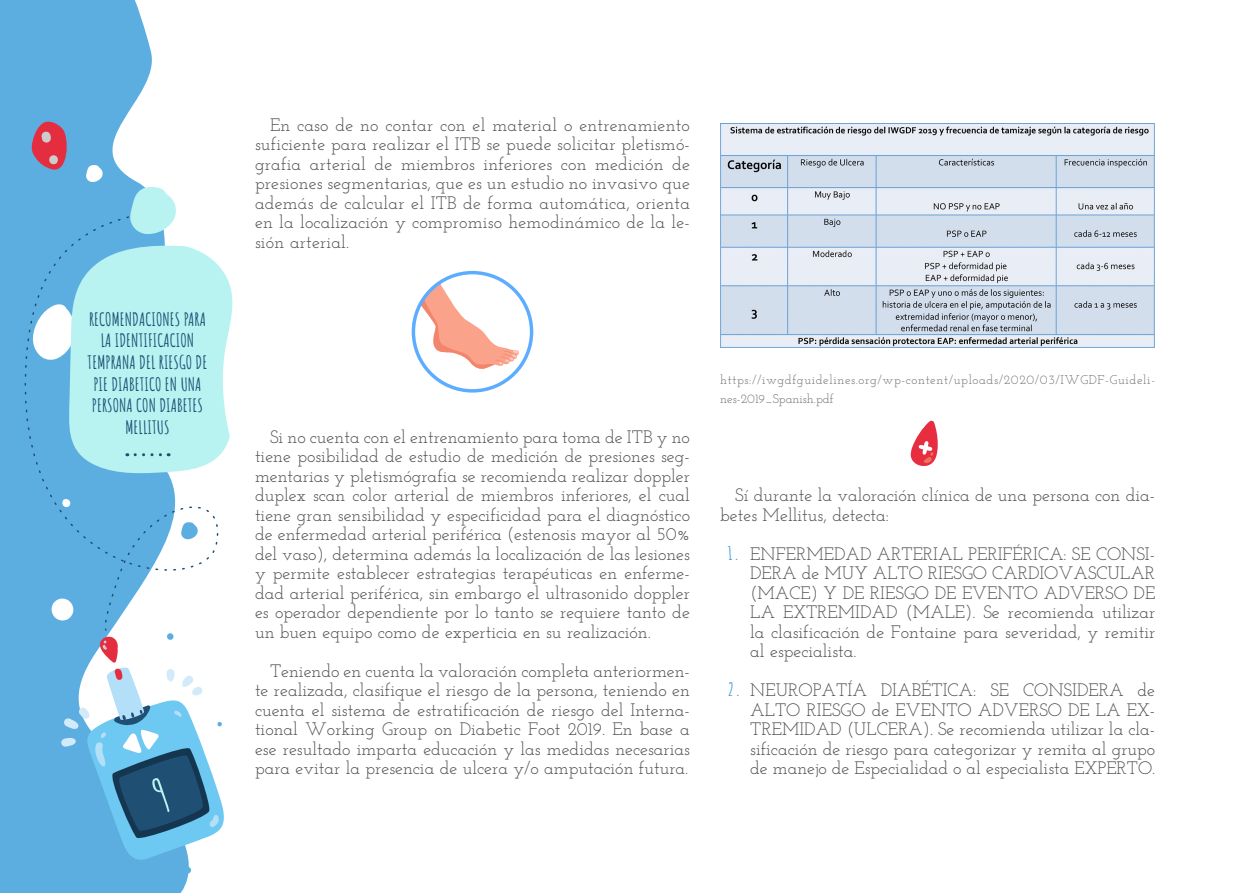
<style>
.page{position:relative;width:1260px;height:893px;background:#fff}
.page>*{position:absolute;margin:0;border:0;box-sizing:border-box;transform-origin:0 0}
._2__Cuerpo_Texto{font:18px/19.5px "Josefin Slab";color:#4b4c4d;text-align:justify}
._10__Destacados__2{font:700 18px/21.6px "Amatic SC";color:#1f5074;text-align:center}
.Pie_de_foto_sin_file{font:12.75px/18.8px "Josefin Slab";letter-spacing:.05em;color:#6c6d70}
.s1{font-family:"Amatic SC";font-weight:700;color:#3d9bd2}
</style>
<div class="page">
<svg style="left:0;top:0;width:189px;height:892px;fill:#5caee1"></svg>
<svg style="left:86px;top:165px;width:17px;height:17px"></svg>
<svg style="left:7px;top:211px;width:212px;height:412px"></svg>
<svg style="left:32px;top:119px;width:37px;height:54px;background:#b36582"></svg>
<svg style="left:130px;top:186px;width:48px;height:49px"></svg>
<img style="left:720px;top:124px;width:435px;height:223px">
<svg style="left:32px;top:244px;width:201px;height:230px;background:#abe6ef"></svg>
<svg style="left:414px;top:279px;width:106px;height:90px"></svg>
<div style="left:412px;top:271px;width:121px;height:121px;border:3px solid #5cadff;border-radius:50%"></div>
<svg style="left:910px;top:420px;width:28px;height:46px"></svg>
<svg style="left:57px;top:627px;width:167px;height:246px"></svg>
<p class="_10__Destacados__2" style="left:88px;top:307px;width:121px">RECOMENDACIONES PARA<br>LA IDENTIFICACION<br>TEMPRANA DEL RIESGO DE<br>PIE DIABETICO EN UNA<br>PERSONA CON DIABETES<br>MELLITUS</p>
<p class="_2__Cuerpo_Texto" style="left:255px;top:115px;width:437px;text-indent:15px">En caso de no contar con el material o entrenamiento suficiente para realizar el ITB se puede solicitar pletismó&shy;grafia arterial de miembros inferiores con medición de presiones segmentarias, que es un estudio no invasivo que además de calcular el ITB de forma automática, orienta en la localización y compromiso hemodinámico de la le&shy;sión arterial.</p>
<p class="_2__Cuerpo_Texto" style="left:255px;top:427px;width:437px;text-indent:15px">Si no cuenta con el entrenamiento para toma de ITB y no tiene posibilidad de estudio de medición de presiones seg&shy;mentarias y pletismógrafia se recomienda realizar doppler duplex scan color arterial de miembros inferiores, el cual tiene gran sensibilidad y especificidad para el diagnóstico de enfermedad arterial periférica (estenosis mayor al 50% del vaso), determina además la localización de las lesiones y permite establecer estrategias terapéuticas en enferme&shy;dad arterial periférica, sin embargo el ultrasonido doppler es operador dependiente por lo tanto se requiere tanto de un buen equipo como de experticia en su realización.</p>
<p class="_2__Cuerpo_Texto" style="left:255px;top:661px;width:437px;text-indent:15px">Teniendo en cuenta la valoración completa anteriormen&shy;te realizada, clasifique el riesgo de la persona, teniendo en cuenta el sistema de estratificación de riesgo del Interna&shy;tional Working Group on Diabetic Foot 2019. En base a ese resultado imparta educación y las medidas necesarias para evitar la presencia de ulcera y/o amputación futura.</p>
<p class="Pie_de_foto_sin_file" style="left:720px;top:370px;width:437px">https://iwgdfguidelines.org/wp-content/uploads/2020/03/IWGDF-Guideli&shy;nes-2019_Spanish.pdf</p>
<p class="_2__Cuerpo_Texto" style="left:720px;top:485px;width:437px;text-indent:15px">Sí durante la valoración clínica de una persona con dia&shy;betes Mellitus, detecta:</p>
<p class="_2__Cuerpo_Texto" style="left:750px;top:544px;width:407px;text-indent:-22px"><span class="s1">1.</span> ENFERMEDAD ARTERIAL PERIFÉRICA: SE CONSI-DERA de MUY ALTO RIESGO CARDIOVASCULAR (MACE) Y DE RIESGO DE EVENTO ADVERSO DE LA EXTREMIDAD (MALE). Se recomienda utilizar la clasificación de Fontaine para severidad, y remitir al especialista.</p>
<p class="_2__Cuerpo_Texto" style="left:750px;top:680px;width:407px;text-indent:-22px"><span class="s1">2.</span> NEUROPATÍA DIABÉTICA: SE CONSIDERA de ALTO RIESGO de EVENTO ADVERSO DE LA EX-TREMIDAD (ULCERA). Se recomienda utilizar la cla&shy;sificación de riesgo para categorizar y remita al grupo de manejo de Especialidad o al especialista EXPERTO.</p>
</div>
